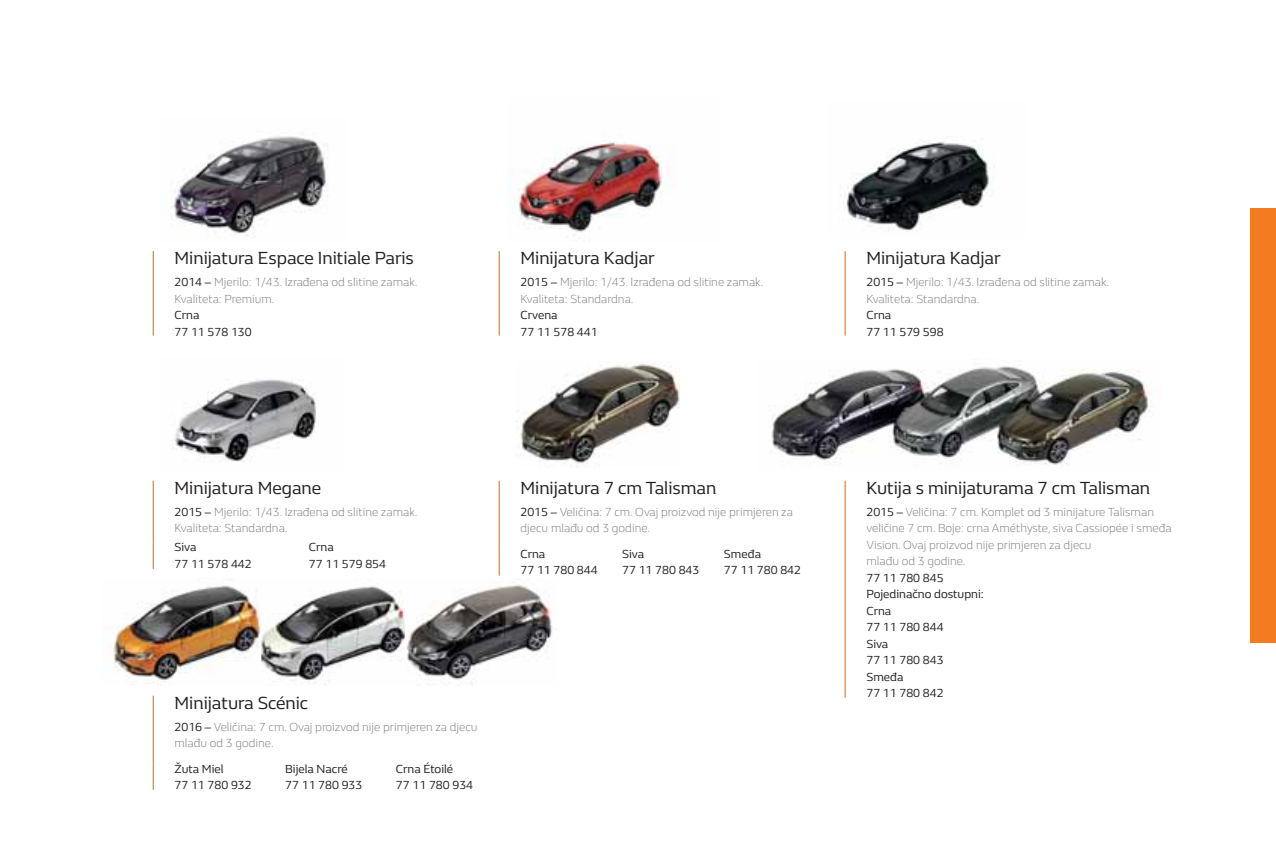
<style>
.page{position:relative;width:1276px;height:851px;background:#fff}
.page>*{position:absolute;margin:0;border:0;box-sizing:border-box;transform-origin:0 0}
.t1{font:18px "Renault Life";color:#231f20}
.t2{font:300 12px/16.5px "Renault Life";color:#77787b}
.t3{font:12px/16.5px "Renault Life";color:#231f20}
.s1{font-weight:400;color:#231f20}
</style>
<div class="page">
<div style="left:1250px;top:208px;width:26px;height:434px;background:#f47b20"></div>
<img style="left:112px;top:585px;width:293px;height:100px">
<hr style="left:153px;top:251px;width:1px;height:84px;background:#f47b20">
<img style="left:171px;top:136px;width:157px;height:102px">
<hr style="left:844px;top:251px;width:1px;height:84px;background:#f47b20">
<img style="left:840px;top:141px;width:155px;height:90px">
<hr style="left:153px;top:480px;width:1px;height:62px;background:#f47b20">
<svg style="left:153px;top:542px;width:1px;height:27px"></svg>
<img style="left:171px;top:379px;width:145px;height:83px">
<img style="left:405px;top:584px;width:147px;height:101px">
<hr style="left:498px;top:251px;width:2px;height:84px;background:#f47b20">
<img style="left:508px;top:142px;width:160px;height:96px">
<hr style="left:153px;top:695px;width:1px;height:68px;background:#f47b20">
<svg style="left:153px;top:763px;width:1px;height:26px"></svg>
<hr style="left:844px;top:480px;width:1px;height:217px;background:#f47b20">
<hr style="left:498px;top:480px;width:2px;height:68px;background:#f47b20">
<hr style="left:498px;top:548px;width:2px;height:27px;background:#f47b20">
<img style="left:516px;top:363px;width:163px;height:104px">
<img style="left:771px;top:366px;width:381px;height:100px">
<h1 class="t1" style="left:175px;top:251px;width:241px">Minijatura Espace Initiale Paris</h1>
<p class="t2" style="left:175px;top:275px;width:244px"><span class="s1">2014 –</span> Mjerilo: 1/43. Izrađena od slitine zamak.<br>Kvaliteta: Premium.</p>
<p class="t3" style="left:175px;top:308px;width:79px">Crna<br>77 11 578 130</p>
<h1 class="t1" style="left:520px;top:251px;width:136px">Minijatura Kadjar</h1>
<p class="t2" style="left:520px;top:275px;width:244px"><span class="s1">2015 –</span> Mjerilo: 1/43. Izrađena od slitine zamak.<br>Kvaliteta: Standardna.</p>
<p class="t3" style="left:520px;top:308px;width:79px">Crvena<br>77 11 578 441</p>
<h1 class="t1" style="left:175px;top:481px;width:148px">Minijatura Megane</h1>
<p class="t2" style="left:175px;top:504px;width:244px"><span class="s1">2015 –</span> Mjerilo: 1/43. Izrađena od slitine zamak.<br>Kvaliteta: Standardna.</p>
<p class="t3" style="left:175px;top:540px;width:79px">Siva<br>77 11 578 442</p>
<p class="t3" style="left:309px;top:540px;width:79px">Crna<br>77 11 579 854</p>
<h1 class="t1" style="left:520px;top:481px;width:197px">Minijatura 7 cm Talisman</h1>
<p class="t2" style="left:520px;top:504px;width:274px"><span class="s1">2015 –</span> Veličina: 7 cm. Ovaj proizvod nije primjeren za djecu mlađu od 3 godine.</p>
<p class="t3" style="left:520px;top:546px;width:79px">Crna<br>77 11 780 844</p>
<p class="t3" style="left:622px;top:546px;width:79px">Siva<br>77 11 780 843</p>
<p class="t3" style="left:724px;top:546px;width:79px">Smeđa<br>77 11 780 842</p>
<h1 class="t1" style="left:175px;top:696px;width:135px">Minijatura Scénic</h1>
<p class="t2" style="left:175px;top:719px;width:304px"><span class="s1">2016 –</span> Veličina: 7 cm. Ovaj proizvod nije primjeren za djecu mlađu od 3 godine.</p>
<p class="t3" style="left:175px;top:761px;width:79px">Žuta Miel<br>77 11 780 932</p>
<p class="t3" style="left:285px;top:761px;width:79px">Bijela Nacré<br>77 11 780 933</p>
<p class="t3" style="left:396px;top:761px;width:79px">Crna Étoilé<br>77 11 780 934</p>
<h1 class="t1" style="left:866px;top:251px;width:136px">Minijatura Kadjar</h1>
<p class="t2" style="left:866px;top:275px;width:244px"><span class="s1">2015 –</span> Mjerilo: 1/43. Izrađena od slitine zamak.<br>Kvaliteta: Standardna.</p>
<p class="t3" style="left:866px;top:308px;width:79px">Crna<br>77 11 579 598</p>
<h1 class="t1" style="left:866px;top:481px;width:285px">Kutija s minijaturama 7 cm Talisman</h1>
<p class="t2" style="left:866px;top:504px;width:307px"><span class="s1">2015 –</span> Veličina: 7 cm. Komplet od 3 minijature Talisman veličine 7 cm. Boje: crna Améthyste, siva Cassiopée i smeđa Vision. Ovaj proizvod nije primjeren za djecu<br>mlađu od 3 godine.</p>
<p class="t3" style="left:866px;top:570px;width:119px">77 11 780 845<br>Pojedinačno dostupni:<br>Crna<br>77 11 780 844<br>Siva<br>77 11 780 843<br>Smeđa<br>77 11 780 842</p>
</div>
